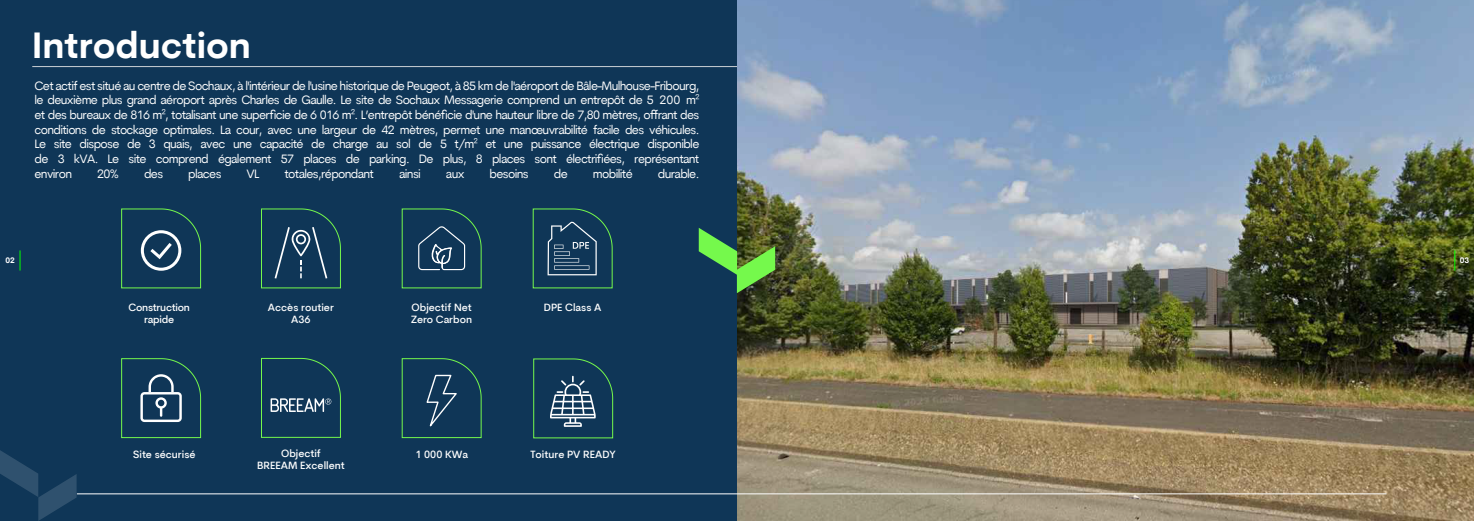
<style>
.page{position:relative;width:1474px;height:521px;background:#fff}
.page>*{position:absolute;margin:0;border:0;box-sizing:border-box;transform-origin:0 0}
.t1{font:700 36.23px "Cerebri Sans Pro";color:#fff}
.t2{font:12.25px/14.7px "Cerebri Sans Pro";letter-spacing:-.055em;color:#fff;text-align:justify}
.t3{font:500 10.41px/12.4px "Cerebri Sans Pro";color:#fff}
.t4{font:500 10.41px/12.4px "Cerebri Sans Pro";letter-spacing:-.025em;color:#fff;text-align:center}
.t5{font:700 7.88px "Cerebri Sans Pro";color:#fff}
</style>
<div class="page">
<div style="left:0;top:0;width:897px;height:521px;background:#0f3657"></div>
<img style="left:737px;top:0;width:736px;height:520px">
<svg style="left:0;top:450px;width:77px;height:71px;background:#193e5e"></svg>
<hr style="left:77px;top:494px;width:1309px;height:1px;background:#fff">
<svg style="left:698px;top:228px;width:77px;height:65px;background:#458342"></svg>
<svg style="left:1454px;top:250px;width:1px;height:20px"></svg>
<svg style="left:20px;top:250px;width:1px;height:20px"></svg>
<hr style="left:32px;top:66px;width:705px;height:1px;background:#ccd2d6">
<svg style="left:401px;top:208px;width:81px;height:81px;background:#1f485e"></svg>
<svg style="left:532px;top:208px;width:81px;height:81px;background:#224b60"></svg>
<svg style="left:401px;top:358px;width:81px;height:80px;background:#1b455b"></svg>
<svg style="left:261px;top:358px;width:80px;height:80px;background:#1f485e"></svg>
<svg style="left:121px;top:358px;width:80px;height:80px;background:#264e63"></svg>
<svg style="left:121px;top:208px;width:80px;height:81px;background:#234c61"></svg>
<svg style="left:261px;top:208px;width:80px;height:81px;background:#214a5f"></svg>
<svg style="left:533px;top:358px;width:80px;height:80px;background:#2a5166"></svg>
<h1 class="t1" style="left:32px;top:19px;width:220px">Introduction</h1>
<p class="t2" style="left:35px;top:78px;width:666px">Cet actif est situé au centre de Sochaux, à l'intérieur de l'usine historique de Peugeot, à 85 km de l'aéroport de Bâle-Mulhouse-Fribourg, le deuxième plus grand aéroport après Charles de Gaulle. Le site de Sochaux Messagerie comprend un entrepôt de 5 200 m² et des bureaux de 816 m², totalisant une superficie de 6 016 m². L’entrepôt bénéficie d'une hauteur libre de 7,80 mètres, offrant des conditions de stockage optimales. La cour, avec une largeur de 42 mètres, permet une manœuvrabilité facile des véhicules.<br>Le site dispose de 3 quais, avec une capacité de charge au sol de 5 t/m² et une puissance électrique disponible de 3 kVA. Le site comprend également 57 places de parking. De plus, 8 places sont électrifiées, représentant environ</p>
<p class="t2" style="left:97px;top:166px;width:23px">20%</p>
<p class="t2" style="left:144px;top:166px;width:21px">des</p>
<p class="t2" style="left:188px;top:166px;width:35px">places</p>
<p class="t2" style="left:246px;top:166px;width:14px">VL</p>
<p class="t2" style="left:284px;top:166px;width:91px">totales,répondant</p>
<p class="t2" style="left:399px;top:166px;width:23px">ainsi</p>
<p class="t2" style="left:446px;top:166px;width:20px">aux</p>
<p class="t2" style="left:489px;top:166px;width:41px">besoins</p>
<p class="t2" style="left:554px;top:166px;width:15px">de</p>
<p class="t2" style="left:593px;top:166px;width:41px">mobilité</p>
<p class="t2" style="left:658px;top:166px;width:43px">durable.</p>
<p class="t5" style="left:5px;top:255px;width:11px">02</p>
<p class="t5" style="left:1459px;top:255px;width:11px">03</p>
<p class="t4" style="left:129px;top:300px;width:63px">Construction rapide</p>
<p class="t3" style="left:268px;top:300px;width:67px;text-align:center">Accès routier<br>A36</p>
<p class="t3" style="left:411px;top:300px;width:62px">Objectif Net<br>Zero Carbon</p>
<p class="t3" style="left:544px;top:300px;width:59px">DPE Class A</p>
<p class="t3" style="left:133px;top:447px;width:64px">Site sécurisé</p>
<p class="t3" style="left:281px;top:447px;width:41px">Objectif</p>
<p class="t3" style="left:415px;top:447px;width:54px">1 000 KWa</p>
<p class="t3" style="left:257px;top:459px;width:89px">BREEAM Excellent</p>
<p class="t3" style="left:530px;top:447px;width:87px">Toiture PV READY</p>
</div>
